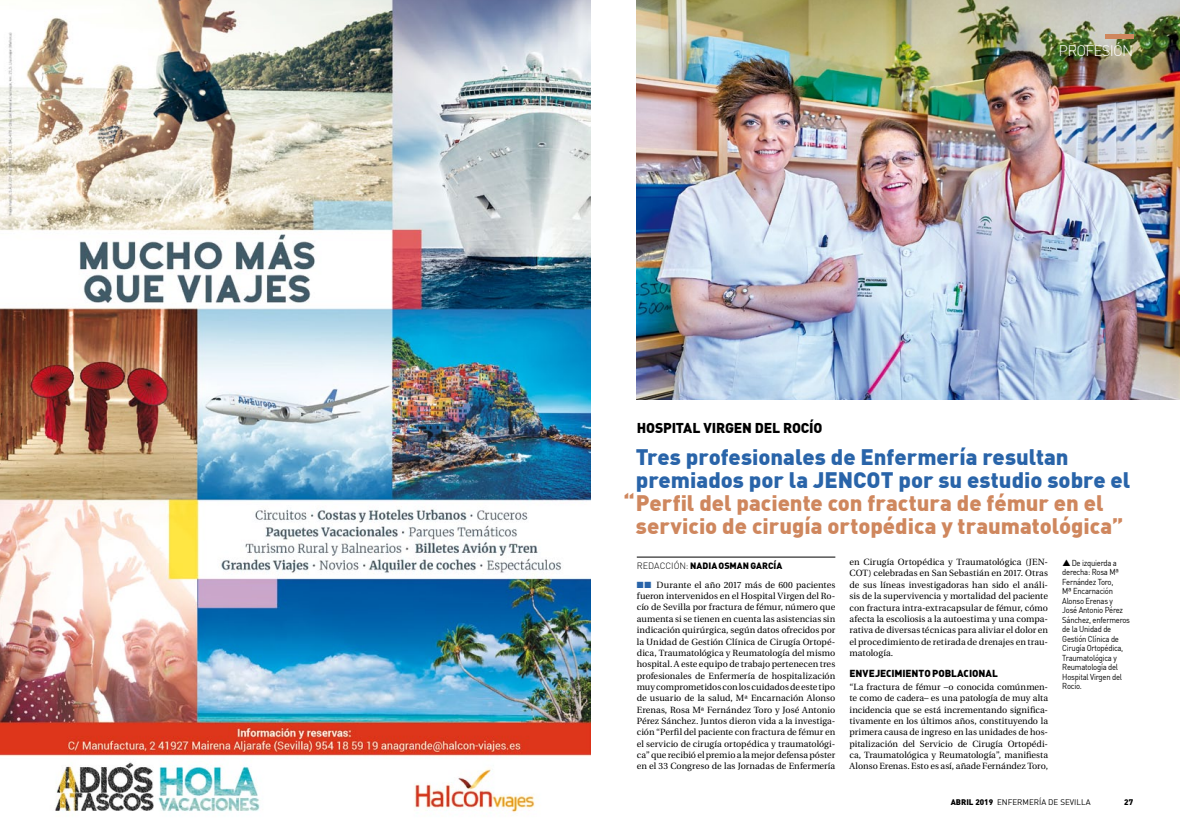
<style>
.page{position:relative;width:1180px;height:828px;background:#fff}
.page>*{position:absolute;margin:0;border:0;box-sizing:border-box;transform-origin:0 0}
.t1{font:900 22px/23px "DIN";color:#cf875e}
.t2{font:900 22px/23px "DIN";color:#2964a9}
.t3{font:300 15px "DIN";letter-spacing:-.05em;color:#fff}
.t4{font:900 14px "DIN";letter-spacing:-.01em;color:#000}
.t5{font:900 10px "DIN Alternate";color:#000}
.t6{font:9px/11.3px "Utopia";color:#000;text-align:justify}
.t7{font:900 9px "DIN";letter-spacing:.01em;color:#000}
.t8{font:8.5px/9.5px "DIN";letter-spacing:-.03em;color:#000;scale:.9 1}
.t9{font:8px "DIN";color:#000}
.t10{font:900 8px "DIN";color:#000}
.s1{font-weight:300}
.s2{color:#2964a9}
.s3{font-weight:900}
</style>
<div class="page">
<img style="left:0;top:0;width:590px;height:813px">
<hr style="left:636px;top:557px;width:199px;height:1px;background:#000">
<img style="left:636px;top:0;width:543px;height:400px">
<hr style="left:1104px;top:34px;width:28px;height:4px;background:#cf875e">
<h2 class="t3" style="left:1058px;top:42px;width:76px">PROFESIÓN</h2>
<h3 class="t4" style="left:636px;top:418px;width:187px">HOSPITAL VIRGEN DEL ROCÍO</h3>
<h1 class="t2" style="left:636px;top:445px;width:496px">Tres profesionales de Enfermería resultan premiados por la JENCOT por su estudio sobre el</h1>
<h1 class="t1" style="left:635px;top:491px;width:489px;text-indent:-12px">“Perfil del paciente con fractura de fémur en el servicio de cirugía ortopédica y traumatológica”</h1>
<p class="t8" style="left:1062px;top:558px;width:77px;text-indent:9px">De izquierda a derecha: Rosa Mª<br>Fernández Toro,<br>Mª Encarnación<br>Alonso Erenas y<br>José Antonio Pérez<br>Sánchez, enfermeros de la Unidad de<br>Gestión Clínica de<br>Cirugía Ortopédica,<br>Traumatológica y<br>Reumatología del<br>Hospital Virgen del<br>Rocío.</p>
<p class="t6" style="left:849px;top:556px;width:200px">en Cirugía Ortopédica y Traumatológica (JEN-COT) celebradas en San Sebastián en 2017. Otras de sus líneas investigadoras han sido el análi&shy;sis de la supervivencia y mortalidad del paciente con fractura intra-extracapsular de fémur, cómo afecta la escoliosis a la autoestima y una compa&shy;rativa de diversas técnicas para aliviar el dolor en el procedimiento de retirada de drenajes en trau&shy;matología.</p>
<p class="t5" style="left:849px;top:666px;width:7px">ENVEJECI</p>
<p class="t5" style="left:894px;top:666px;width:15px">MIENTO</p>
<p class="t5" style="left:932px;top:666px;width:7px">POBLACIONAL</p>
<p class="t6" style="left:849px;top:681px;width:200px">“La fractura de fémur –o conocida comúnmen&shy;te como de cadera– es una patología de muy alta incidencia que se está incrementando significa&shy;tivamente en los últimos años, constituyendo la primera causa de ingreso en las unidades de hos&shy;pitalización del Servicio de Cirugía Ortopédi&shy;ca, Traumatológica y Reumatología”, manifiesta Alonso Erenas. Esto es así, añade Fernández Toro,</p>
<p class="t7" style="left:636px;top:560px;width:147px"><span class="s1">REDACCIÓN:</span> NADIA OSMAN GARCÍA</p>
<p class="t6" style="left:636px;top:579px;width:200px"><span class="s2">■■</span> Durante el año 2017 más de 600 pacientes fueron intervenidos en el Hospital Virgen del Ro&shy;cío de Sevilla por fractura de fémur, número que aumenta si se tienen en cuenta las asistencias sin indicación quirúrgica, según datos ofrecidos por la Unidad de Gestión Clínica de Cirugía Ortopé&shy;dica, Traumatológica y Reumatología del mismo hospital. A este equipo de trabajo pertenecen tres profesionales de Enfermería de hospitalización muy comprometidos con los cuidados de este tipo de usuario de la salud, Mª Encarnación Alonso Erenas, Rosa Mª Fernández Toro y José Antonio Pérez Sánchez. Juntos dieron vida a la investiga&shy;ción “Perfil del paciente con fractura de fémur en el servicio de cirugía ortopédica y traumatológi&shy;ca” que recibió el premio a la mejor defensa póster en el 33 Congreso de las Jornadas de Enfermería</p>
<p class="t9" style="left:950px;top:797px;width:141px"><span class="s3">ABRIL 2019</span> ENFERMERÍA DE SEVILLA</p>
<p class="t10" style="left:1124px;top:797px;width:10px">27</p>
</div>
